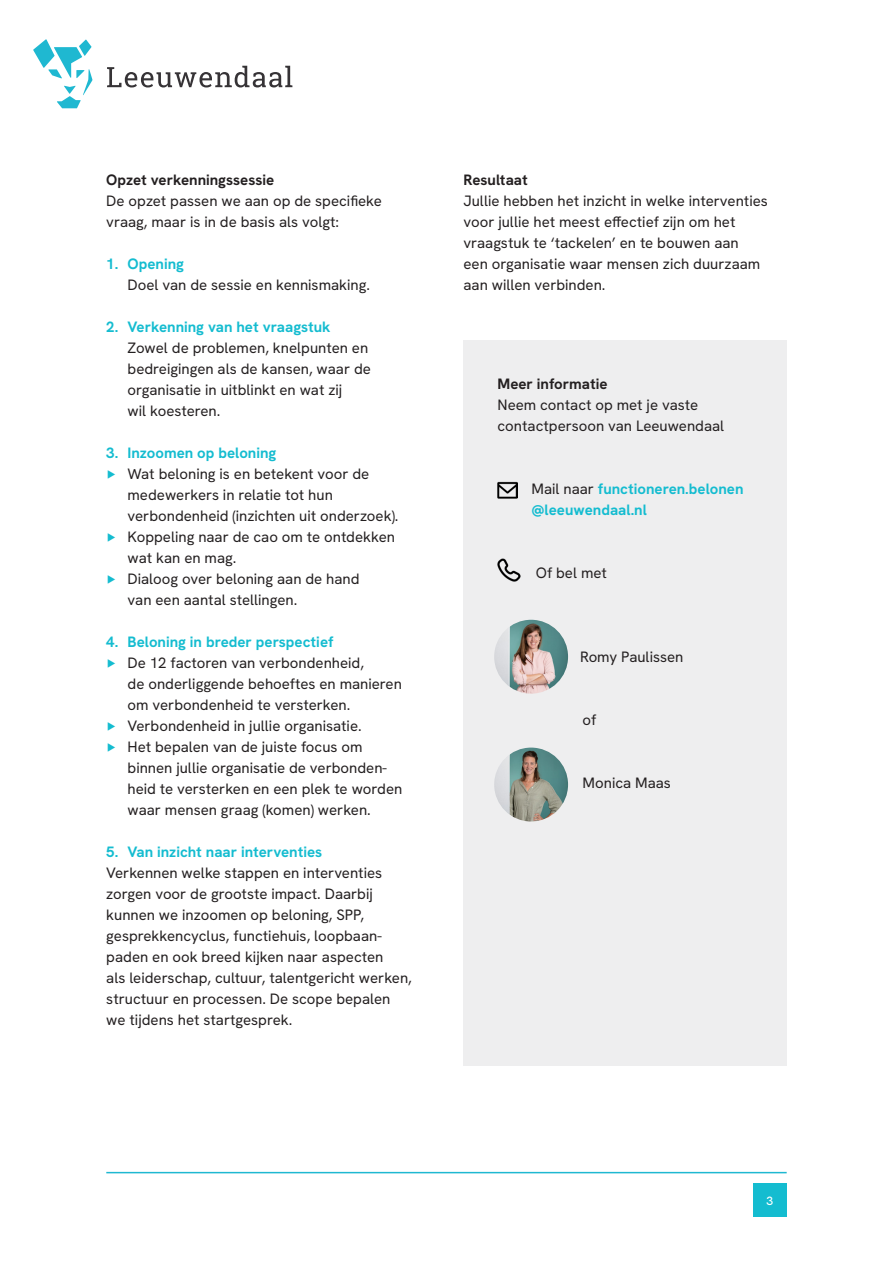
<style>
.page{position:relative;width:893px;height:1263px;background:#fff}
.page>*{position:absolute;margin:0;border:0;box-sizing:border-box;transform-origin:0 0}
.Broodtekst{font:15px/21px "HK Grotesk";color:#231f20}
.Broodtekst-2{font:700 15px/21px "HK Grotesk";color:#14bcd0}
.Subkop_1{font:700 15px "HK Grotesk";color:#231f20}
.Broodtekst-3{font:700 15px "HK Grotesk";color:#231f20}
.t1{font:500 12px "HK Grotesk";color:#fff}
.s1{color:#14bcd0}
.s2{font-weight:400;color:#231f20}
</style>
<div class="page">
<div style="left:753px;top:1183px;width:34px;height:34px;background:#14bcd0"></div>
<hr style="left:106px;top:1172px;width:681px;height:1px;background:#1fb8d1">
<svg style="left:33px;top:39px;width:60px;height:69px"></svg>
<svg style="left:107px;top:66px;width:185px;height:21px"></svg>
<div style="left:463px;top:340px;width:324px;height:725px;background:#eeeeef"></div>
<img style="left:497px;top:481px;width:21px;height:18px">
<img style="left:497px;top:558px;width:24px;height:23px">
<img style="left:494px;top:620px;width:74px;height:74px;border-radius:37px">
<img style="left:494px;top:747px;width:74px;height:74px;border-radius:37px">
<p class="Subkop_1" style="left:106px;top:170px;width:169px">Opzet verkenningssessie</p>
<p class="Broodtekst" style="left:106px;top:190px;width:277px">De opzet passen we aan op de specifieke vraag, maar is in de basis als volgt:</p>
<p class="Broodtekst-2" style="left:106px;top:253px;width:79px">1. Opening</p>
<p class="Broodtekst" style="left:128px;top:274px;width:244px">Doel van de sessie en kennismaking.</p>
<p class="Broodtekst-2" style="left:106px;top:316px;width:226px">2. Verkenning van het vraagstuk</p>
<p class="Broodtekst" style="left:128px;top:337px;width:245px">Zowel de problemen, knelpunten en bedreigingen als de kansen, waar de organisatie in uitblinkt en wat zij<br>wil koesteren.</p>
<p class="Broodtekst-2" style="left:106px;top:442px;width:172px">3. Inzoomen op beloning</p>
<p class="Broodtekst" style="left:106px;top:463px;width:265px"><span class="s1">▶</span> Wat beloning is en betekent voor de</p>
<p class="Broodtekst" style="left:128px;top:484px;width:273px">medewerkers in relatie tot hun verbondenheid (inzichten uit onderzoek).</p>
<p class="Broodtekst" style="left:128px;top:526px;width:269px;text-indent:-21px"><span class="s1">▶</span> Koppeling naar de cao om te ontdekken wat kan en mag.</p>
<p class="Broodtekst" style="left:128px;top:568px;width:233px;text-indent:-21px"><span class="s1">▶</span> Dialoog over beloning aan de hand van een aantal stellingen.</p>
<p class="Broodtekst-2" style="left:106px;top:631px;width:229px">4. Beloning in breder perspectief</p>
<p class="Broodtekst" style="left:128px;top:652px;width:276px;text-indent:-21px"><span class="s1">▶</span> De 12 factoren van verbondenheid,<br>de onderliggende behoeftes en manieren om verbondenheid te versterken.</p>
<p class="Broodtekst" style="left:106px;top:715px;width:257px"><span class="s1">▶</span> Verbondenheid in jullie organisatie.</p>
<p class="Broodtekst" style="left:128px;top:736px;width:276px;text-indent:-21px"><span class="s1">▶</span> Het bepalen van de juiste focus om binnen jullie organisatie de verbonden&shy;heid te versterken en een plek te worden waar mensen graag (komen) werken.</p>
<p class="Broodtekst-2" style="left:106px;top:841px;width:217px">5. Van inzicht naar interventies</p>
<p class="Broodtekst" style="left:106px;top:862px;width:307px">Verkennen welke stappen en interventies zorgen voor de grootste impact. Daarbij kunnen we inzoomen op beloning, SPP, gesprekkencyclus, functiehuis, loopbaan&shy;paden en ook breed kijken naar aspecten<br>als leiderschap, cultuur, talentgericht werken, structuur en processen. De scope bepalen we tijdens het startgesprek.</p>
<p class="Subkop_1" style="left:463px;top:170px;width:66px">Resultaat</p>
<p class="Broodtekst" style="left:463px;top:190px;width:306px">Jullie hebben het inzicht in welke interventies voor jullie het meest effectief zijn om het vraagstuk te ‘tackelen’ en te bouwen aan<br>een organisatie waar mensen zich duurzaam aan willen verbinden.</p>
<p class="Broodtekst-3" style="left:497px;top:374px;width:112px">Meer informatie</p>
<p class="Broodtekst" style="left:497px;top:394px;width:228px">Neem contact op met je vaste contactpersoon van Leeuwendaal</p>
<p class="Broodtekst-2" style="left:531px;top:478px;width:213px"><span class="s2">Mail naar</span> functioneren.belonen @leeuwendaal.nl</p>
<p class="Broodtekst" style="left:536px;top:562px;width:73px">Of bel met</p>
<p class="Broodtekst" style="left:580px;top:646px;width:105px">Romy Paulissen</p>
<p class="Broodtekst" style="left:583px;top:709px;width:15px">of</p>
<p class="Broodtekst" style="left:583px;top:772px;width:90px">Monica Maas</p>
<p class="t1" style="left:766px;top:1193px;width:8px">3</p>
</div>
